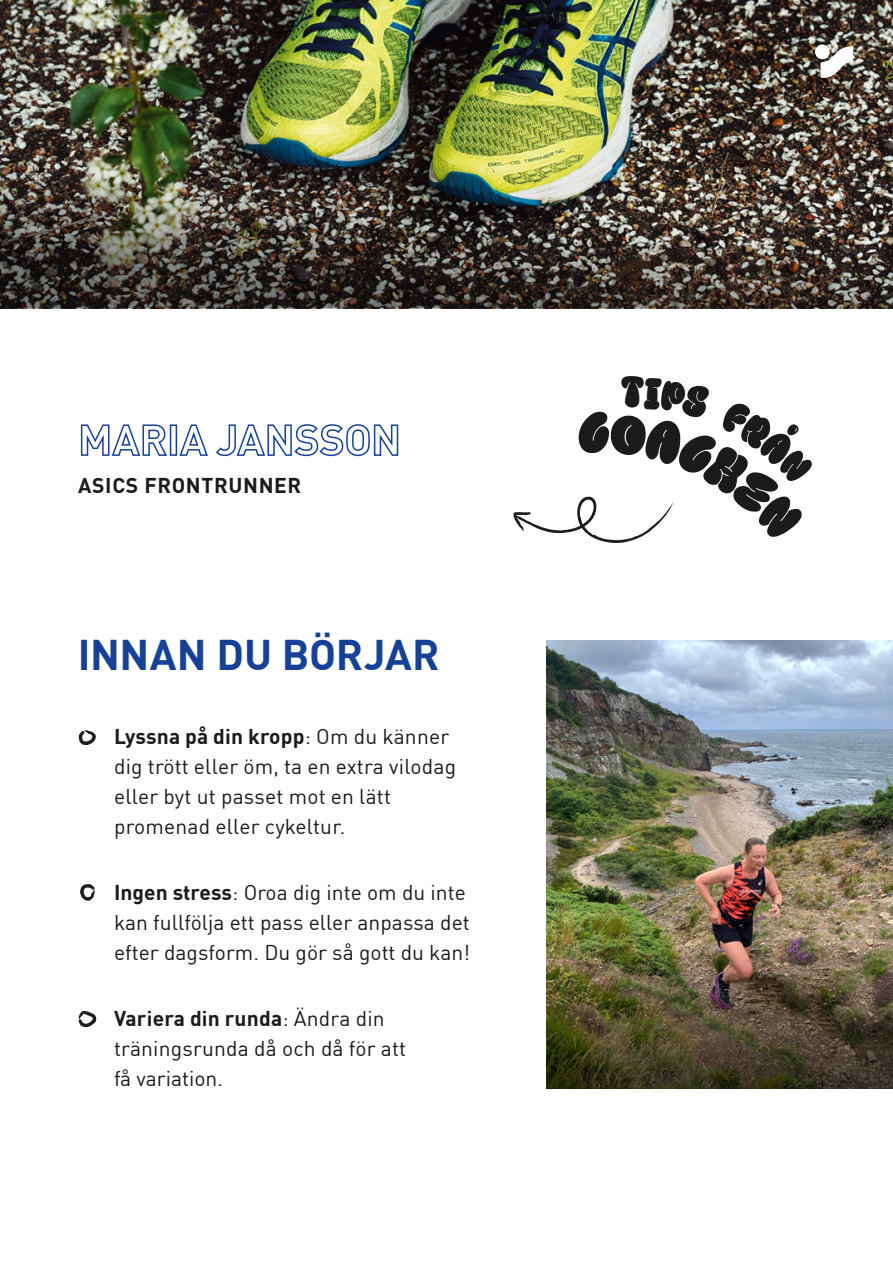
<style>
.page{position:relative;width:893px;height:1263px;background:#fff}
.page>*{position:absolute;margin:0;border:0;box-sizing:border-box;transform-origin:0 0}
.t1{font:60.45px "Moonie Eyes";color:#1a1b1c}
.t2{font:700 42px "FFDIN Profor IIC";letter-spacing:-.005em;color:#164196}
.t3{font:21px/30px "FFDIN Profor IIC";letter-spacing:.005em;color:#1a1b1c}
.t4{font:700 21px "FFDIN Profor IIC";letter-spacing:.03em;color:#1a1b1c}
.s1{font-weight:700}
</style>
<div class="page">
<img style="left:0;top:0;width:893px;height:106px">
<img style="left:0;top:106px;width:893px;height:202px">
<svg style="left:79px;top:730px;width:17px;height:15px"></svg>
<svg style="left:80px;top:884px;width:15px;height:17px"></svg>
<svg style="left:78px;top:1011px;width:19px;height:16px"></svg>
<img style="left:547px;top:640px;width:346px;height:297px">
<img style="left:547px;top:937px;width:346px;height:151px">
<svg style="left:80px;top:424px;width:87px;height:32px"></svg>
<div style="left:170px;top:424px;width:7px;height:32px;border:2px solid #164196"></div>
<svg style="left:179px;top:424px;width:29px;height:32px"></svg>
<svg style="left:216px;top:424px;width:183px;height:33px"></svg>
<svg style="left:815px;top:44px;width:38px;height:34px"></svg>
<svg style="left:513px;top:424px;width:286px;height:119px"></svg>
<p class="t4" style="left:78px;top:469px;width:225px">ASICS FRONTRUNNER</p>
<h2 class="t2" style="left:78px;top:622px;width:363px">INNAN DU BÖRJAR</h2>
<p class="t3" style="left:114px;top:720px;width:344px"><span class="s1">Lyssna på din kropp</span>: Om du känner dig trött eller öm, ta en extra vilodag eller byt ut passet mot en lätt promenad eller cykeltur.</p>
<p class="t3" style="left:114px;top:876px;width:357px"><span class="s1">Ingen stress</span>: Oroa dig inte om du inte kan fullfölja ett pass eller anpassa det efter dagsform. Du gör så gott du kan!</p>
<p class="t3" style="left:114px;top:1002px;width:294px"><span class="s1">Variera din runda</span>: Ändra din träningsrunda då och då för att få variation.</p>
<h1 class="t1" style="left:578px;top:397px;width:32px">C</h1>
</div>
